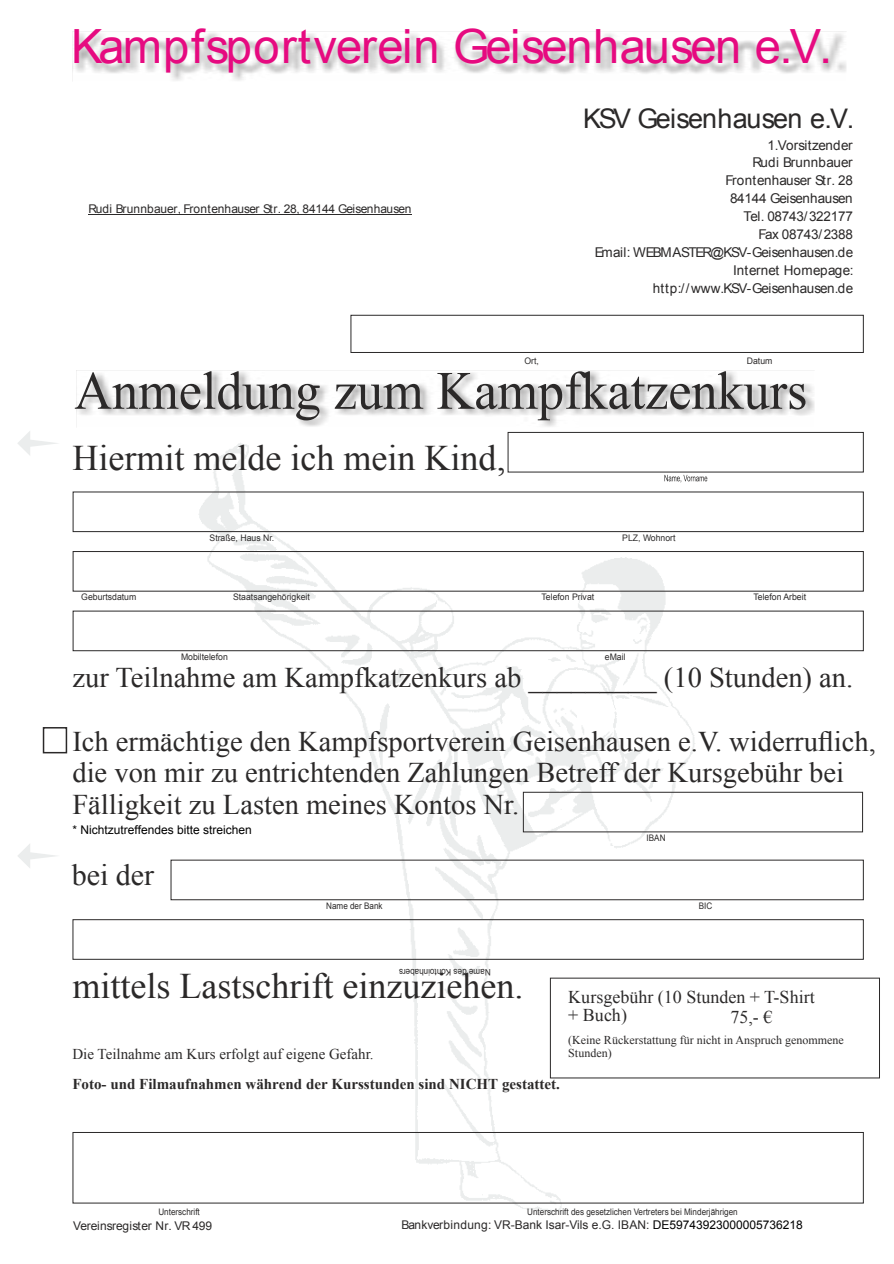
<style>
.page{position:relative;width:894px;height:1264px;background:#fff}
.page>*{position:absolute;margin:0;border:0;box-sizing:border-box;transform-origin:0 0}
.t1{font:54px "Times New Roman";color:#2b2929}
.t2{font:47.1px "Arial";letter-spacing:-.005em;color:#e60a80}
.t3{font:36px "Times New Roman";color:#2b2929}
.t4{font:30px "Times New Roman";color:#2b2929}
.t5{font:28.5px/31.5px "Times New Roman";color:#2b2929}
.t6{font:27px "Arial";letter-spacing:-.035em;color:#2b2929}
.t7{font:18px/18px "Times New Roman";color:#2b2929}
.t8{font:700 15px "Times New Roman";color:#2b2929}
.t9{font:15px "Times New Roman";color:#2b2929}
.t10{font:13.5px/18px "Arial";letter-spacing:-.02em;color:#2b2929;text-align:right}
.t11{font:12px "Arial";color:#2b2929}
.t12{font:12px/13.4px "Times New Roman";color:#2b2929}
.t13{font:12px "Arial";color:#000}
.t14{font:9px "Arial";color:#2b2929}
.t15{font:9px "Arial";color:#2b2929;scale:.9 1}
.s1{color:#000}
</style>
<div class="page">
<img style="left:72px;top:32px;width:774px;height:49px">
<hr style="left:88px;top:214px;width:323px;height:1px;background:#2b2929">
<img style="left:193px;top:443px;width:505px;height:768px">
<svg style="left:18px;top:431px;width:40px;height:24px"></svg>
<svg style="left:18px;top:844px;width:38px;height:24px"></svg>
<div style="left:507px;top:432px;width:356px;height:40px;border:1px solid #2b2929"></div>
<div style="left:73px;top:492px;width:790px;height:40px;border:1px solid #2b2929"></div>
<svg style="left:664px;top:475px;width:43px;height:7px"></svg>
<div style="left:350px;top:315px;width:513px;height:37px;border:1px solid #2b2929"></div>
<div style="left:73px;top:551px;width:790px;height:40px;border:1px solid #2b2929"></div>
<div style="left:73px;top:611px;width:790px;height:40px;border:1px solid #2b2929"></div>
<div style="left:523px;top:792px;width:339px;height:40px;border:1px solid #2b2929"></div>
<div style="left:73px;top:919px;width:790px;height:40px;border:1px solid #2b2929"></div>
<div style="left:73px;top:1132px;width:790px;height:71px;border:1px solid #2b2929"></div>
<img style="left:76px;top:370px;width:738px;height:57px">
<div style="left:43px;top:727px;width:24px;height:26px;border:2px solid #2b2929"></div>
<h2 class="t2" style="left:71px;top:28px;width:762px">Kampfsportverein Geisenhausen e.V.</h2>
<p class="t6" style="left:583px;top:108px;width:273px">KSV Geisenhausen e.V.</p>
<p class="t10" style="left:594px;top:137px;width:260px">1.Vorsitzender<br>Rudi Brunnbauer<br>Frontenhauser Str. 28<br>84144 Geisenhausen<br>Tel. 08743/322177<br>Fax 08743/2388<br>Email: WEBMASTER@KSV-Geisenhausen.de<br>Internet Homepage: http://www.KSV-Geisenhausen.de</p>
<p class="t11" style="left:88px;top:204px;width:324px">Rudi Brunnbauer, Frontenhauser Str. 28, 84144 Geisenhausen</p>
<p class="t14" style="left:524px;top:357px;width:16px">Ort,</p>
<p class="t14" style="left:746px;top:357px;width:27px">Datum</p>
<h1 class="t1" style="left:74px;top:371px;width:734px">Anmeldung zum Kampfkatzenkurs</h1>
<p class="t3" style="left:72px;top:444px;width:434px">Hiermit melde ich mein Kind,</p>
<p class="t14" style="left:209px;top:534px;width:66px">Straße, Haus Nr.</p>
<p class="t14" style="left:622px;top:534px;width:55px">PLZ, Wohnort</p>
<p class="t14" style="left:81px;top:594px;width:57px">Geburtsdatum</p>
<p class="t14" style="left:233px;top:594px;width:78px">Staatsangehörigkeit</p>
<p class="t14" style="left:541px;top:594px;width:54px">Telefon Privat</p>
<p class="t14" style="left:753px;top:594px;width:54px">Telefon Arbeit</p>
<p class="t14" style="left:181px;top:653px;width:48px">Mobiltelefon</p>
<p class="t14" style="left:604px;top:653px;width:22px">eMail</p>
<p class="t5" style="left:72px;top:664px;width:782px">zur Teilnahme am Kampfkatzenkurs ab _________ (10 Stunden) an.</p>
<p class="t5" style="left:72px;top:728px;width:804px">Ich ermächtige den Kampfsportverein Geisenhausen e.V. widerruflich, die von mir zu entrichtenden Zahlungen Betreff der Kursgebühr bei<br>Fälligkeit zu Lasten meines Kontos Nr.</p>
<p class="t13" style="left:72px;top:825px;width:181px">* Nichtzutreffendes bitte streichen</p>
<p class="t4" style="left:72px;top:864px;width:84px">bei der</p>
<p class="t15" style="left:646px;top:834px;width:23px">IBAN</p>
<p class="t15" style="left:326px;top:902px;width:64px">Name der Bank</p>
<p class="t15" style="left:698px;top:902px;width:17px">BIC</p>
<p class="t15" style="left:490px;top:975px;width:103px;rotate:-180deg">Name des Kontoinhabers</p>
<p class="t3" style="left:72px;top:973px;width:452px">mittels Lastschrift einzuziehen.</p>
<p class="t9" style="left:72px;top:1048px;width:303px">Die Teilnahme am Kurs erfolgt auf eigene Gefahr.</p>
<p class="t8" style="left:72px;top:1079px;width:489px">Foto- und Filmaufnahmen während der Kursstunden sind NICHT gestattet.</p>
<p class="t7" style="left:568px;top:989px;width:248px">Kursgebühr (10 Stunden + T-Shirt + Buch)</p>
<p class="t7" style="left:730px;top:1009px;width:43px">75,- €</p>
<p class="t12" style="left:568px;top:1033px;width:277px">(Keine Rückerstattung für nicht in Anspruch genommene<br>Stunden)</p>
<p class="t15" style="left:158px;top:1208px;width:48px">Unterschrift</p>
<p class="t15" style="left:527px;top:1208px;width:235px">Unterschrift des gesetzlichen Vertreters bei Minderjährigen</p>
<p class="t11" style="left:73px;top:1220px;width:140px">Vereinsregister Nr. VR 499</p>
<p class="t11" style="left:401px;top:1220px;width:403px">Bankverbindung: VR-Bank Isar-Vils e.G. IBAN: <span class="s1">DE59743923000005736218</span></p>
</div>
